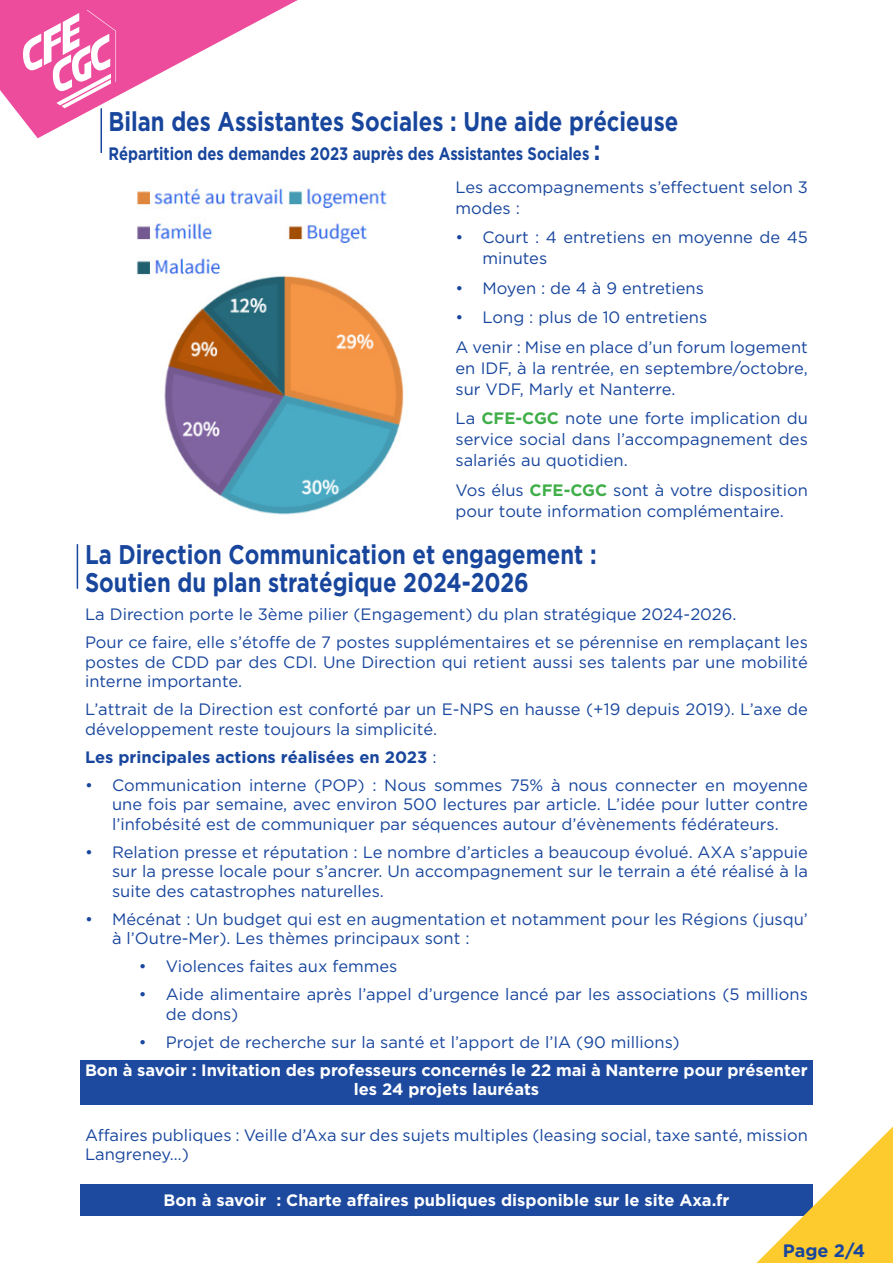
<style>
.page{position:relative;width:893px;height:1263px;background:#fff}
.page>*{position:absolute;margin:0;border:0;box-sizing:border-box;transform-origin:0 0}
.t1{font:700 27px "Gotham";color:#18469d;scale:.82 1}
.t2{font:700 18px "Gotham";color:#18469d;scale:.82 1}
.t3{font:700 18px "Gotham";color:#18469d}
.t4{font:16.5px/19.5px "Gotham";color:#18469d}
.t5{font:700 16.5px/19.5px "Gotham";color:#fff;text-align:center}
.t6{font:700 16.5px "Gotham";color:#18469d}
.s1{font-size:27px}
.s2{font-weight:700;color:#40ae49}
.s3{font-weight:400}
</style>
<div class="page">
<div style="left:80px;top:1184px;width:733px;height:31px;background:#18469d"></div>
<div style="left:81px;top:1060px;width:732px;height:44px;background:#18469d"></div>
<svg style="left:756px;top:1126px;width:137px;height:137px"></svg>
<svg style="left:0;top:0;width:298px;height:138px"></svg>
<hr style="left:101px;top:108px;width:1px;height:45px;background:#18469d">
<img style="left:136px;top:186px;width:268px;height:329px">
<hr style="left:77px;top:544px;width:1px;height:45px;background:#18469d">
<p class="t1" style="left:108px;top:106px;width:696px">Bilan des Assistantes Sociales : Une aide précieuse</p>
<p class="t2" style="left:108px;top:143px;width:601px">Répartition des demandes 2023 auprès des Assistantes Sociales <span class="s1">:</span></p>
<p class="t4" style="left:455px;top:176px;width:354px;line-height:21px">Les accompagnements s’effectuent selon 3 modes :</p>
<p class="t4" style="left:482px;top:226px;width:327px;line-height:21px;text-indent:-27px">• Court : 4 entretiens en moyenne de 45 minutes</p>
<p class="t4" style="left:455px;top:278px;width:250px">• Moyen : de 4 à 9 entretiens</p>
<p class="t4" style="left:455px;top:307px;width:253px">• Long : plus de 10 entretiens</p>
<p class="t4" style="left:455px;top:336px;width:354px;line-height:21px;text-align:justify">A venir : Mise en place d’un forum logement en IDF, à la rentrée, en septembre/octobre, sur VDF, Marly et Nanterre.</p>
<p class="t4" style="left:455px;top:407px;width:354px;line-height:21px;text-align:justify">La <span class="s2">CFE-CGC</span> note une forte implication du service social dans l’accompagnement des salariés au quotidien.</p>
<p class="t4" style="left:455px;top:479px;width:354px;line-height:21px">Vos élus <span class="s2">CFE-CGC</span> sont à votre disposition pour toute information complémentaire.</p>
<p class="t1" style="left:85px;top:539px;width:625px">La Direction Communication et engagement :</p>
<p class="t1" style="left:85px;top:567px;width:543px">Soutien du plan stratégique 2024-2026</p>
<p class="t4" style="left:85px;top:604px;width:653px">La Direction porte le 3ème pilier (Engagement) du plan stratégique 2024-2026.</p>
<p class="t4" style="left:85px;top:632px;width:724px;text-align:justify">Pour ce faire, elle s’étoffe de 7 postes supplémentaires et se pérennise en remplaçant les postes de CDD par des CDI. Une Direction qui retient aussi ses talents par une mobilité interne importante.</p>
<p class="t4" style="left:85px;top:699px;width:724px">L’attrait de la Direction est conforté par un E-NPS en hausse (+19 depuis 2019). L’axe de développement reste toujours la simplicité.</p>
<p class="t6" style="left:85px;top:747px;width:353px">Les principales actions réalisées en 2023 <span class="s3">:</span></p>
<p class="t4" style="left:112px;top:775px;width:697px;text-align:justify;text-indent:-27px">• Communication interne (POP) : Nous sommes 75% à nous connecter en moyenne une fois par semaine, avec environ 500 lectures par article. L’idée pour lutter contre l’infobésité est de communiquer par séquences autour d’évènements fédérateurs.</p>
<p class="t4" style="left:112px;top:842px;width:697px;text-align:justify;text-indent:-27px">• Relation presse et réputation : Le nombre d’articles a beaucoup évolué. AXA s’appuie sur la presse locale pour s’ancrer. Un accompagnement sur le terrain a été réalisé à la suite des catastrophes naturelles.</p>
<p class="t4" style="left:112px;top:909px;width:697px;text-indent:-27px">• Mécénat : Un budget qui est en augmentation et notamment pour les Régions (jusqu’ à l’Outre-Mer). Les thèmes principaux sont :</p>
<p class="t4" style="left:139px;top:956px;width:260px">• Violences faites aux femmes</p>
<p class="t4" style="left:166px;top:984px;width:644px;text-indent:-27px">• Aide alimentaire après l’appel d’urgence lancé par les associations (5 millions de dons)</p>
<p class="t4" style="left:139px;top:1032px;width:542px">• Projet de recherche sur la santé et l’apport de l’IA (90 millions)</p>
<p class="t5" style="left:85px;top:1060px;width:724px">Bon à savoir : Invitation des professeurs concernés le 22 mai à Nanterre pour présenter les 24 projets lauréats</p>
<p class="t4" style="left:85px;top:1125px;width:724px">Affaires publiques : Veille d’Axa sur des sujets multiples (leasing social, taxe santé, mission<br>Langreney…)</p>
<p class="t5" style="left:164px;top:1190px;width:567px">Bon à savoir : Charte affaires publiques disponible sur le site Axa.fr</p>
<p class="t3" style="left:783px;top:1240px;width:84px">Page 2/4</p>
</div>
